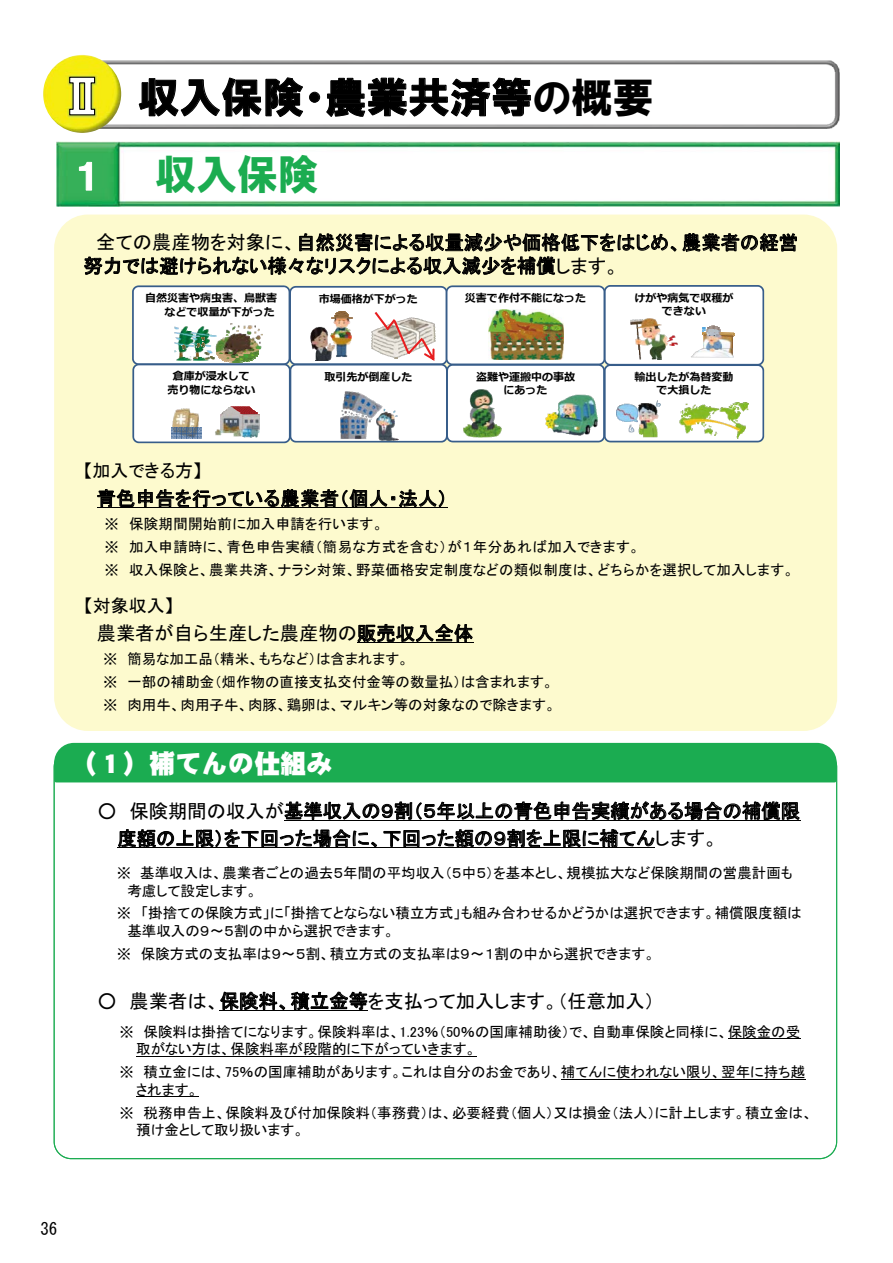
<style>
.page{position:relative;width:893px;height:1263px;background:#fff}
.page>*{position:absolute;margin:0;border:0;box-sizing:border-box;transform-origin:0 0}
.t1{font:41.4px "HGP Soei Kakugothic UB";letter-spacing:.005em;color:#000}
.t2{font:41.4px "HGP Soei Kakugothic UB";color:#1bac50}
.t3{font:26.25px "DF Gothic UB MP RKSJ H";color:#fff}
.t4{font:19.35px/23.2px "MS P Gothic";letter-spacing:.005em;color:#000}
.t5{font:18px "MS P Gothic";color:#000}
.t6{font:16.95px "MS Gothic";color:#000}
.t7{font:14.55px/17.4px "MS P Gothic";color:#000}
.t8{font:700 10.95px/13.2px "Meiryo";color:#000;text-align:center}
</style>
<div class="page">
<svg style="left:54px;top:782px;width:783px;height:377px"></svg>
<div style="left:54px;top:743px;width:783px;height:39px;background:#1bac51"></div>
<div style="left:54px;top:215px;width:783px;height:516px;background:#fdface;border-radius:34px"></div>
<img style="left:61px;top:60px;width:779px;height:69px">
<svg style="left:138px;top:77px;width:182px;height:41px"></svg>
<svg style="left:326px;top:77px;width:205px;height:41px"></svg>
<svg style="left:357px;top:624px;width:116px;height:18px"></svg>
<img style="left:56px;top:142px;width:783px;height:64px">
<svg style="left:79px;top:162px;width:13px;height:28px"></svg>
<img style="left:43px;top:55px;width:78px;height:78px;border-radius:39px">
<svg style="left:69px;top:76px;width:27px;height:40px"></svg>
<svg style="left:84px;top:233px;width:713px;height:42px"></svg>
<img style="left:132px;top:285px;width:632px;height:158px">
<hr style="left:97px;top:507px;width:351px;height:1px;background:#000">
<hr style="left:357px;top:642px;width:116px;height:1px;background:#000">
<svg style="left:97px;top:489px;width:347px;height:18px"></svg>
<svg style="left:291px;top:992px;width:76px;height:18px"></svg>
<hr style="left:117px;top:847px;width:538px;height:1px;background:#000">
<svg style="left:220px;top:991px;width:65px;height:19px"></svg>
<hr style="left:220px;top:1010px;width:148px;height:1px;background:#000">
<svg style="left:118px;top:801px;width:682px;height:52px"></svg>
<hr style="left:136px;top:1056px;width:340px;height:1px;background:#000">
<hr style="left:728px;top:1038px;width:73px;height:1px;background:#000">
<hr style="left:561px;top:1079px;width:244px;height:1px;background:#000">
<hr style="left:136px;top:1096px;width:62px;height:1px;background:#000">
<h1 class="t1" style="left:138px;top:76px;width:517px">収入保険・農業共済等の概要</h1>
<h1 class="t2" style="left:155px;top:154px;width:165px">収入保険</h1>
<h3 class="t4" style="left:83px;top:231px;width:716px;text-indent:13px">全ての農産物を対象に、自然災害による収量減少や価格低下をはじめ、農業者の経営努力では避けられない様々なリスクによる収入減少を補償します。</h3>
<p class="t8" style="left:145px;top:292px;width:134px;text-align:right">自然災害や病虫害、鳥獣害などで収量が下がった</p>
<p class="t8" style="left:319px;top:293px;width:101px">市場価格が下がった</p>
<p class="t8" style="left:465px;top:292px;width:123px">災害で作付不能になった</p>
<p class="t8" style="left:634px;top:292px;width:101px">けがや病気で収穫ができない</p>
<p class="t8" style="left:167px;top:370px;width:90px">倉庫が浸水して売り物にならない</p>
<p class="t8" style="left:324px;top:371px;width:90px">取引先が倒産した</p>
<p class="t8" style="left:476px;top:371px;width:101px">盗難や運搬中の事故にあった</p>
<p class="t8" style="left:634px;top:371px;width:101px">輸出したが為替変動で大損した</p>
<p class="t5" style="left:83px;top:461px;width:120px">【加入できる方】</p>
<h3 class="t4" style="left:97px;top:487px;width:352px">青色申告を行っている農業者（個人・法人）</h3>
<p class="t7" style="left:104px;top:512px;width:691px;line-height:23px">※ 保険期間開始前に加入申請を行います。<br>※ 加入申請時に、青色申告実績（簡易な方式を含む）が１年分あれば加入できます。<br>※ 収入保険と、農業共済、ナラシ対策、野菜価格安定制度などの類似制度は、どちらかを選択して加入します。</p>
<p class="t5" style="left:84px;top:596px;width:91px">【対象収入】</p>
<h3 class="t4" style="left:97px;top:622px;width:378px">農業者が自ら生産した農産物の販売収入全体</h3>
<p class="t7" style="left:103px;top:647px;width:454px;line-height:23px">※ 簡易な加工品（精米、もちなど）は含まれます。<br>※ 一部の補助金（畑作物の直接支払交付金等の数量払）は含まれます。※ 肉用牛、肉用子牛、肉豚、鶏卵は、マルキン等の対象なので除きます。</p>
<h2 class="t3" style="left:70px;top:750px;width:264px">（１）補てんの仕組み</h2>
<h3 class="t4" style="left:117px;top:797px;width:684px;line-height:27.6px;text-indent:12px">保険期間の収入が基準収入の９割（５年以上の青色申告実績がある場合の補償限度額の上限）を下回った場合に、下回った額の９割を上限に補てんします。</h3>
<p class="t7" style="left:127px;top:864px;width:667px;text-indent:13px">基準収入は、農業者ごとの過去５年間の平均収入（５中５）を基本とし、規模拡大など保険期間の営農計画も考慮して設定します。</p>
<p class="t7" style="left:127px;top:904px;width:676px;text-indent:14px">「掛捨ての保険方式」に「掛捨てとならない積立方式」も組み合わせるかどうかは選択できます。補償限度額は基準収入の９～５割の中から選択できます。</p>
<p class="t7" style="left:141px;top:945px;width:515px">保険方式の支払率は９～５割、積立方式の支払率は９～１割の中から選択できます。</p>
<h3 class="t4" style="left:130px;top:989px;width:526px">農業者は、保険料、積立金等を支払って加入します。（任意加入）</h3>
<p class="t7" style="left:136px;top:1023px;width:665px;text-indent:7px">保険料は掛捨てになります。保険料率は、1.23％（50％の国庫補助後）で、自動車保険と同様に、保険金の受取がない方は、保険料率が段階的に下がっていきます。</p>
<p class="t7" style="left:136px;top:1063px;width:671px;text-indent:7px">積立金には、75％の国庫補助があります。これは自分のお金であり、補てんに使われない限り、翌年に持ち越されます。</p>
<p class="t7" style="left:136px;top:1104px;width:678px;text-indent:7px">税務申告上、保険料及び付加保険料（事務費）は、必要経費（個人）又は損金（法人）に計上します。積立金は、預け金として取り扱います。</p>
<h3 class="t4" style="left:98px;top:799px;width:21px">○</h3>
<p class="t7" style="left:117px;top:864px;width:16px">※</p>
<p class="t7" style="left:117px;top:904px;width:16px">※</p>
<p class="t7" style="left:117px;top:945px;width:16px">※</p>
<h3 class="t4" style="left:98px;top:989px;width:21px">○</h3>
<p class="t7" style="left:119px;top:1023px;width:16px">※</p>
<p class="t7" style="left:119px;top:1063px;width:16px">※</p>
<p class="t7" style="left:119px;top:1104px;width:16px">※</p>
<p class="t6" style="left:40px;top:1220px;width:19px">36</p>
</div>
